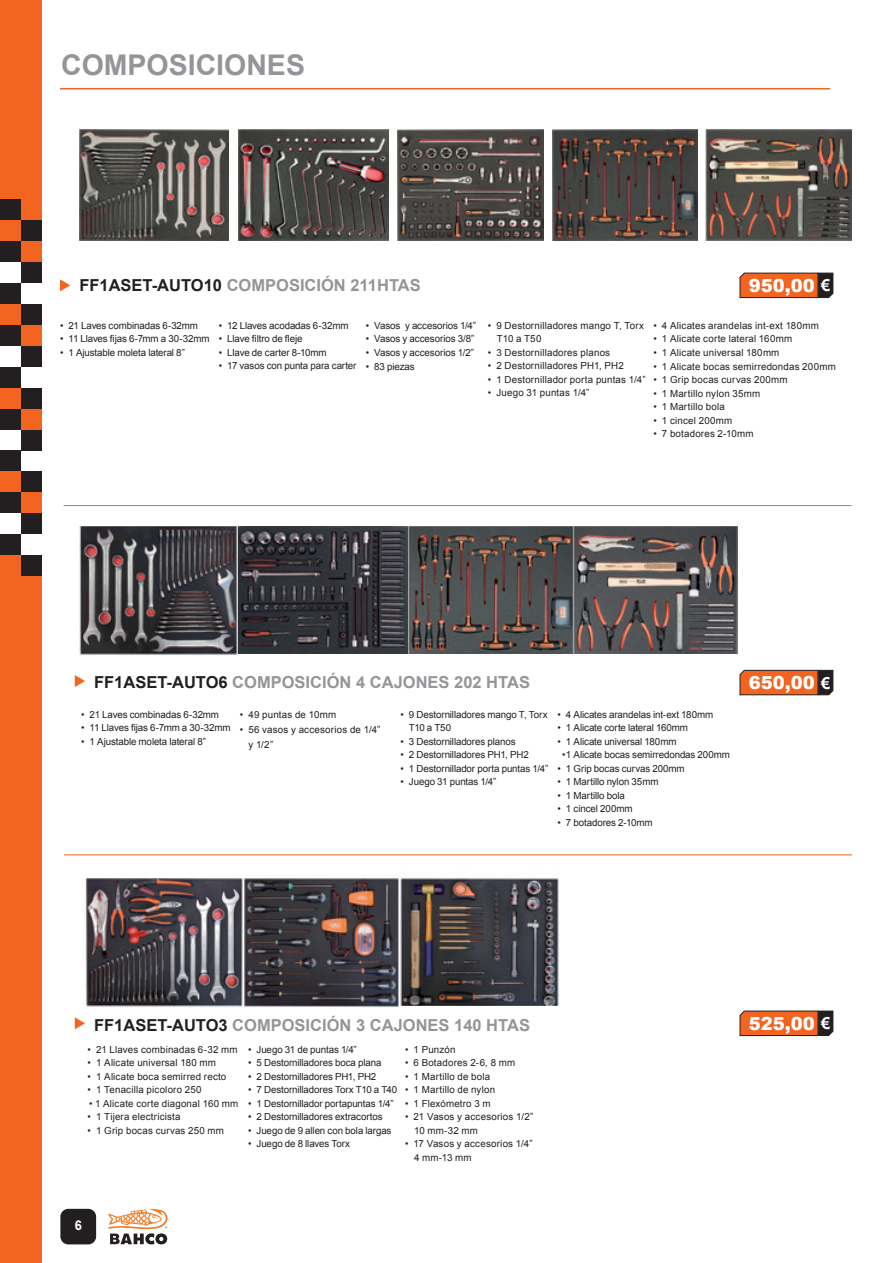
<style>
.page{position:relative;width:893px;height:1263px;background:#fff}
.page>*{position:absolute;margin:0;border:0;box-sizing:border-box;transform-origin:0 0}
.t1{font:700 28.5px "Arial";color:#939598}
.t2{font:900 18px "Arial";color:#fff}
.t3{font:700 16.5px "Arial";color:#939598}
.t4{font:700 13.5px "Arial";color:#fff;scale:.95 1}
.t5{font:9.75px/13.5px "Arial";letter-spacing:-.005em;color:#231f20}
.t6{font:9.75px/13.5px "Arial";letter-spacing:.02em;color:#231f20}
.t7{font:9.75px "Arial";letter-spacing:.015em;color:#231f20}
.s1{color:#231f20}
.s2{font-weight:700;font-size:16.5px}
</style>
<div class="page">
<div style="left:60px;top:1209px;width:36px;height:35px;background:#231f20;border-radius:8px"></div>
<div style="left:0;top:0;width:42px;height:1263px;background:#f36421"></div>
<div style="left:21px;top:531px;width:21px;height:27px;background:#fff"></div>
<div style="left:21px;top:279px;width:21px;height:27px;background:#fff"></div>
<div style="left:21px;top:358px;width:21px;height:32px;background:#fff"></div>
<div style="left:21px;top:446px;width:21px;height:28px;background:#fff"></div>
<div style="left:0;top:509px;width:21px;height:27px;background:#fff"></div>
<div style="left:0;top:259px;width:21px;height:26px;background:#fff"></div>
<div style="left:0;top:343px;width:21px;height:26px;background:#fff"></div>
<div style="left:0;top:426px;width:21px;height:27px;background:#fff"></div>
<div style="left:21px;top:471px;width:21px;height:21px;background:#231f20"></div>
<div style="left:21px;top:513px;width:21px;height:21px;background:#231f20"></div>
<div style="left:21px;top:555px;width:21px;height:21px;background:#231f20"></div>
<div style="left:0;top:450px;width:21px;height:21px;background:#231f20"></div>
<div style="left:0;top:492px;width:21px;height:21px;background:#231f20"></div>
<div style="left:0;top:534px;width:21px;height:21px;background:#231f20"></div>
<div style="left:21px;top:220px;width:21px;height:21px;background:#231f20"></div>
<div style="left:21px;top:262px;width:21px;height:21px;background:#231f20"></div>
<div style="left:21px;top:304px;width:21px;height:21px;background:#231f20"></div>
<div style="left:21px;top:346px;width:21px;height:21px;background:#231f20"></div>
<div style="left:21px;top:388px;width:21px;height:21px;background:#231f20"></div>
<div style="left:21px;top:430px;width:21px;height:21px;background:#231f20"></div>
<div style="left:0;top:199px;width:21px;height:21px;background:#231f20"></div>
<div style="left:0;top:241px;width:21px;height:21px;background:#231f20"></div>
<div style="left:0;top:283px;width:21px;height:21px;background:#231f20"></div>
<div style="left:0;top:325px;width:21px;height:21px;background:#231f20"></div>
<div style="left:0;top:367px;width:21px;height:21px;background:#231f20"></div>
<div style="left:0;top:409px;width:21px;height:21px;background:#231f20"></div>
<svg style="left:108px;top:1209px;width:60px;height:35px"></svg>
<hr style="left:60px;top:88px;width:770px;height:1px;background:#f36421">
<hr style="left:64px;top:505px;width:788px;height:1px;background:#f36421">
<hr style="left:64px;top:855px;width:788px;height:1px;background:#f36421">
<img style="left:79px;top:130px;width:150px;height:111px">
<img style="left:398px;top:130px;width:145px;height:111px">
<img style="left:705px;top:130px;width:146px;height:111px">
<img style="left:552px;top:130px;width:146px;height:111px">
<img style="left:238px;top:130px;width:150px;height:111px">
<svg style="left:60px;top:279px;width:10px;height:12px"></svg>
<svg style="left:75px;top:675px;width:10px;height:12px"></svg>
<svg style="left:75px;top:1017px;width:10px;height:12px"></svg>
<img style="left:83px;top:879px;width:317px;height:129px">
<img style="left:399px;top:878px;width:160px;height:128px">
<img style="left:239px;top:526px;width:168px;height:128px">
<img style="left:79px;top:526px;width:158px;height:129px">
<img style="left:409px;top:526px;width:328px;height:128px">
<svg style="left:739px;top:272px;width:95px;height:26px;background:#c35b2a"></svg>
<svg style="left:739px;top:669px;width:95px;height:26px;background:#c55d2d"></svg>
<svg style="left:739px;top:1010px;width:95px;height:26px;background:#c35a2a"></svg>
<h1 class="t1" style="left:61px;top:46px;width:245px">COMPOSICIONES</h1>
<h3 class="t3" style="left:79px;top:275px;width:343px"><span class="s1">FF1ASET-AUTO10</span> COMPOSICIÓN 211HTAS</h3>
<p class="t5" style="left:60px;top:319px;width:139px">• 21 Laves combinadas 6-32mm</p>
<p class="t5" style="left:60px;top:332px;width:151px">• 11 Llaves fijas 6-7mm a 30-32mm</p>
<p class="t5" style="left:60px;top:346px;width:126px">• 1 Ajustable moleta lateral 8”</p>
<p class="t5" style="left:366px;top:319px;width:112px">• Vasos y accesorios 1/4”</p>
<p class="t5" style="left:366px;top:332px;width:110px">• Vasos y accesorios 3/8”</p>
<p class="t5" style="left:366px;top:346px;width:110px">• Vasos y accesorios 1/2”</p>
<p class="t5" style="left:366px;top:359px;width:51px">• 83 piezas</p>
<p class="t5" style="left:219px;top:319px;width:131px">• 12 Llaves acodadas 6-32mm</p>
<p class="t5" style="left:219px;top:332px;width:85px">• Llave filtro de fleje</p>
<p class="t5" style="left:219px;top:346px;width:109px">• Llave de carter 8-10mm</p>
<p class="t5" style="left:219px;top:359px;width:139px">• 17 vasos con punta para carter</p>
<h2 class="t2" style="left:749px;top:272px;width:83px">950,00 <span class="s2">€</span></h2>
<p class="t6" style="left:497px;top:319px;width:149px;text-indent:-9px">• 9 Destornilladores mango T, Torx<br>T10 a T50</p>
<p class="t6" style="left:488px;top:346px;width:124px">• 3 Destornilladores planos</p>
<p class="t7" style="left:488px;top:360px;width:137px">• 2 Destornilladores PH1, PH2</p>
<p class="t6" style="left:488px;top:373px;width:159px">• 1 Destornillador porta puntas 1/4”</p>
<p class="t6" style="left:488px;top:386px;width:103px">• Juego 31 puntas 1/4”</p>
<p class="t7" style="left:653px;top:319px;width:167px">• 4 Alicates arandelas int-ext 180mm</p>
<p class="t6" style="left:653px;top:332px;width:140px">• 1 Alicate corte lateral 160mm</p>
<p class="t6" style="left:653px;top:346px;width:128px">• 1 Alicate universal 180mm</p>
<p class="t6" style="left:653px;top:359px;width:184px">• 1 Alicate bocas semirredondas 200mm</p>
<p class="t6" style="left:653px;top:373px;width:136px">• 1 Grip bocas curvas 200mm</p>
<p class="t6" style="left:653px;top:386px;width:108px">• 1 Martillo nylon 35mm</p>
<p class="t6" style="left:653px;top:400px;width:73px">• 1 Martillo bola</p>
<p class="t6" style="left:653px;top:413px;width:80px">• 1 cincel 200mm</p>
<p class="t6" style="left:653px;top:427px;width:102px">• 7 botadores 2-10mm</p>
<h3 class="t3" style="left:94px;top:672px;width:437px"><span class="s1">FF1ASET-AUTO6</span> COMPOSICIÓN 4 CAJONES 202 HTAS</h3>
<h2 class="t2" style="left:749px;top:669px;width:83px">650,00 <span class="s2">€</span></h2>
<p class="t5" style="left:81px;top:707px;width:139px">• 21 Laves combinadas 6-32mm</p>
<p class="t5" style="left:81px;top:721px;width:151px">• 11 Llaves fijas 6-7mm a 30-32mm</p>
<p class="t5" style="left:81px;top:734px;width:126px">• 1 Ajustable moleta lateral 8”</p>
<p class="t7" style="left:240px;top:708px;width:98px">• 49 puntas de 10mm</p>
<p class="t6" style="left:248px;top:722px;width:134px;line-height:15px;text-indent:-9px">• 56 vasos y accesorios de 1/4” y 1/2”</p>
<p class="t5" style="left:409px;top:707px;width:140px;text-indent:-9px">• 9 Destornilladores mango T, Torx<br>T10 a T50</p>
<p class="t5" style="left:400px;top:734px;width:117px">• 3 Destornilladores planos</p>
<p class="t5" style="left:400px;top:748px;width:130px">• 2 Destornilladores PH1, PH2</p>
<p class="t5" style="left:400px;top:761px;width:149px">• 1 Destornillador porta puntas 1/4”</p>
<p class="t5" style="left:400px;top:775px;width:97px">• Juego 31 puntas 1/4”</p>
<p class="t5" style="left:557px;top:707px;width:157px">• 4 Alicates arandelas int-ext 180mm</p>
<p class="t5" style="left:557px;top:721px;width:132px">• 1 Alicate corte lateral 160mm</p>
<p class="t5" style="left:557px;top:734px;width:121px">• 1 Alicate universal 180mm</p>
<p class="t5" style="left:562px;top:748px;width:169px">•1 Alicate bocas semirredondas 200mm</p>
<p class="t5" style="left:557px;top:761px;width:129px">• 1 Grip bocas curvas 200mm</p>
<p class="t5" style="left:557px;top:775px;width:103px">• 1 Martillo nylon 35mm</p>
<p class="t5" style="left:557px;top:788px;width:69px">• 1 Martillo bola</p>
<p class="t5" style="left:557px;top:802px;width:77px">• 1 cincel 200mm</p>
<p class="t5" style="left:557px;top:815px;width:97px">• 7 botadores 2-10mm</p>
<h3 class="t3" style="left:94px;top:1014px;width:437px"><span class="s1">FF1ASET-AUTO3</span> COMPOSICIÓN 3 CAJONES 140 HTAS</h3>
<p class="t7" style="left:88px;top:1043px;width:152px">• 21 Llaves combinadas 6-32 mm</p>
<p class="t6" style="left:88px;top:1056px;width:130px">• 1 Alicate universal 180 mm</p>
<p class="t6" style="left:88px;top:1070px;width:140px">• 1 Alicate boca semirred recto</p>
<p class="t6" style="left:88px;top:1083px;width:116px">• 1 Tenacilla picoloro 250</p>
<p class="t6" style="left:89px;top:1097px;width:151px">• 1 Alicate corte diagonal 160 mm</p>
<p class="t6" style="left:88px;top:1110px;width:95px">• 1 Tijera electricista</p>
<p class="t6" style="left:88px;top:1124px;width:138px">• 1 Grip bocas curvas 250 mm</p>
<p class="t5" style="left:248px;top:1043px;width:110px">• Juego 31 de puntas 1/4”</p>
<p class="t5" style="left:248px;top:1056px;width:135px">• 5 Destornilladores boca plana</p>
<p class="t5" style="left:248px;top:1070px;width:130px">• 2 Destornilladores PH1, PH2</p>
<p class="t5" style="left:248px;top:1083px;width:151px">• 7 Destornilladores Torx T10 a T40</p>
<p class="t5" style="left:248px;top:1097px;width:147px">• 1 Destornillador portapuntas 1/4”</p>
<p class="t5" style="left:248px;top:1110px;width:136px">• 2 Destornilladores extracortos</p>
<p class="t5" style="left:248px;top:1124px;width:145px">• Juego de 9 allen con bola largas</p>
<p class="t5" style="left:248px;top:1137px;width:104px">• Juego de 8 llaves Torx</p>
<p class="t5" style="left:405px;top:1043px;width:52px">• 1 Punzón</p>
<p class="t6" style="left:405px;top:1056px;width:112px">• 6 Botadores 2-6, 8 mm</p>
<p class="t6" style="left:405px;top:1070px;width:87px">• 1 Martillo de bola</p>
<p class="t6" style="left:405px;top:1083px;width:92px">• 1 Martillo de nylon</p>
<p class="t6" style="left:405px;top:1097px;width:87px">• 1 Flexómetro 3 m</p>
<p class="t6" style="left:414px;top:1110px;width:121px;text-indent:-9px">• 21 Vasos y accesorios 1/2”<br>10 mm-32 mm</p>
<p class="t6" style="left:414px;top:1137px;width:120px;text-indent:-9px">• 17 Vasos y accesorios 1/4”<br>4 mm-13 mm</p>
<h3 class="t4" style="left:75px;top:1216px;width:9px">6</h3>
<h2 class="t2" style="left:749px;top:1010px;width:83px">525,00 <span class="s2">€</span></h2>
</div>
